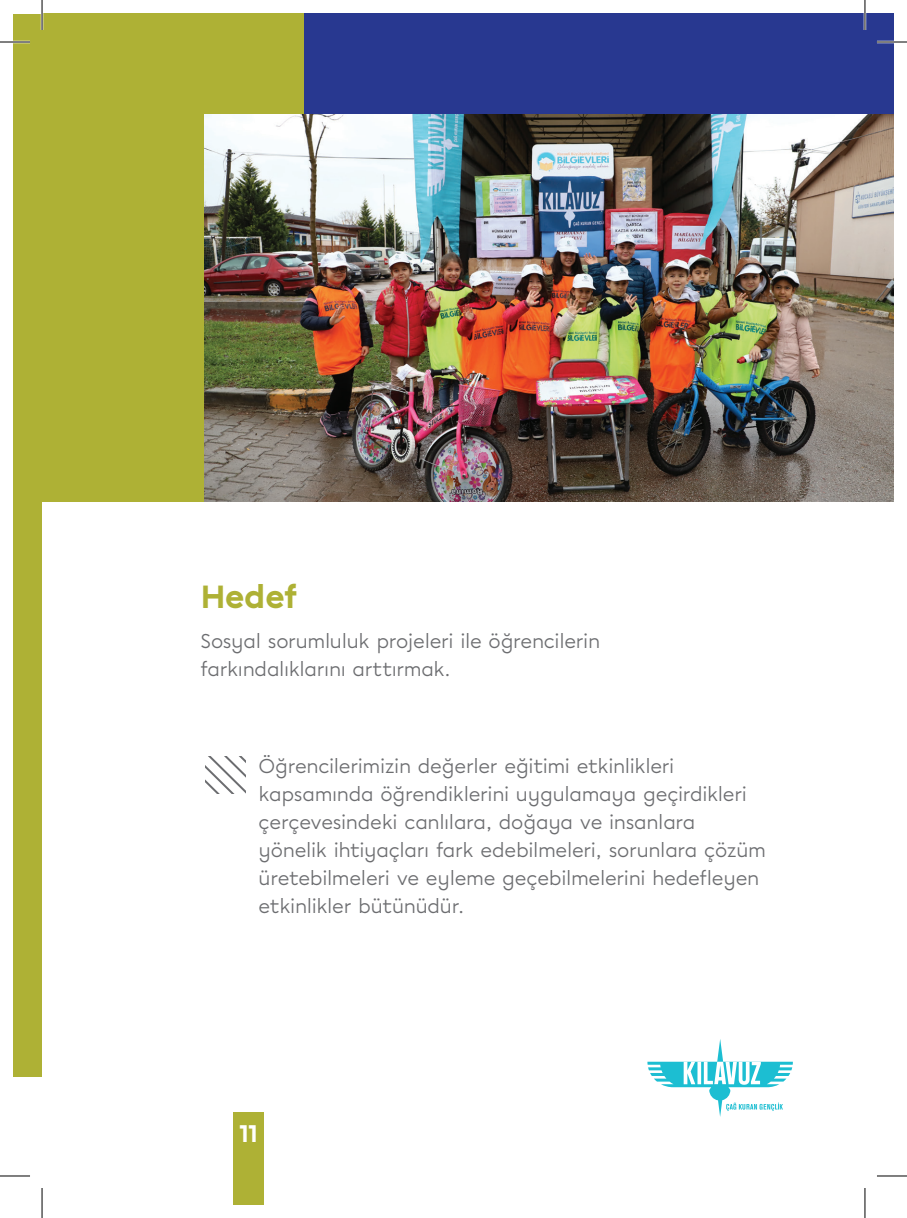
<style>
.page{position:relative;width:907px;height:1218px;background:#fff}
.page>*{position:absolute;margin:0;border:0;box-sizing:border-box;transform-origin:0 0}
.Heading_1{font:900 32px "Chromatica";letter-spacing:-.015em;color:#aeb135}
.t1{font:900 24px "Chromatica";color:#fff}
.Heading_1-2{font:20px/28px "Chromatica";letter-spacing:-.015em;color:#6c6d70}
</style>
<div class="page">
<div style="left:233px;top:1112px;width:31px;height:92px;background:#aeb135"></div>
<div style="left:14px;top:14px;width:28px;height:1062px;background:#aeb135"></div>
<div style="left:42px;top:14px;width:850px;height:488px;background:#aeb135"></div>
<div style="left:304px;top:14px;width:588px;height:488px;background:#283890"></div>
<img style="left:204px;top:114px;width:688px;height:388px">
<svg style="left:206px;top:756px;width:40px;height:38px"></svg>
<svg style="left:647px;top:1039px;width:145px;height:78px"></svg>
<hr style="left:0;top:41px;width:30px;height:2px;background:#fff">
<hr style="left:876px;top:41px;width:30px;height:2px;background:#fff">
<hr style="left:41px;top:0;width:2px;height:30px;background:#fff">
<hr style="left:863px;top:0;width:2px;height:30px;background:#fff">
<hr style="left:0;top:42px;width:30px;height:1px;background:#000">
<hr style="left:876px;top:42px;width:30px;height:1px;background:#000">
<hr style="left:0;top:1176px;width:30px;height:1px;background:#000">
<hr style="left:876px;top:1176px;width:30px;height:1px;background:#000">
<hr style="left:42px;top:0;width:1px;height:30px;background:#000">
<hr style="left:42px;top:1188px;width:1px;height:30px;background:#000">
<hr style="left:864px;top:0;width:1px;height:30px;background:#000">
<hr style="left:864px;top:1188px;width:1px;height:30px;background:#000">
<p class="Heading_1" style="left:200px;top:575px;width:98px">Hedef</p>
<p class="Heading_1-2" style="left:200px;top:627px;width:401px">Sosyal sorumluluk projeleri ile öğrencilerin</p>
<p class="Heading_1-2" style="left:200px;top:655px;width:251px">farkındalıklarını arttırmak.</p>
<p class="Heading_1-2" style="left:258px;top:752px;width:508px">Öğrencilerimizin değerler eğitimi etkinlikleri kapsamında öğrendiklerini uygulamaya geçirdikleri çerçevesindeki canlılara, doğaya ve insanlara yönelik ihtiyaçları fark edebilmeleri, sorunlara çözüm üretebilmeleri ve eyleme geçebilmelerini hedefleyen etkinlikler bütünüdür.</p>
<p class="t1" style="left:239px;top:1118px;width:20px">11</p>
</div>
